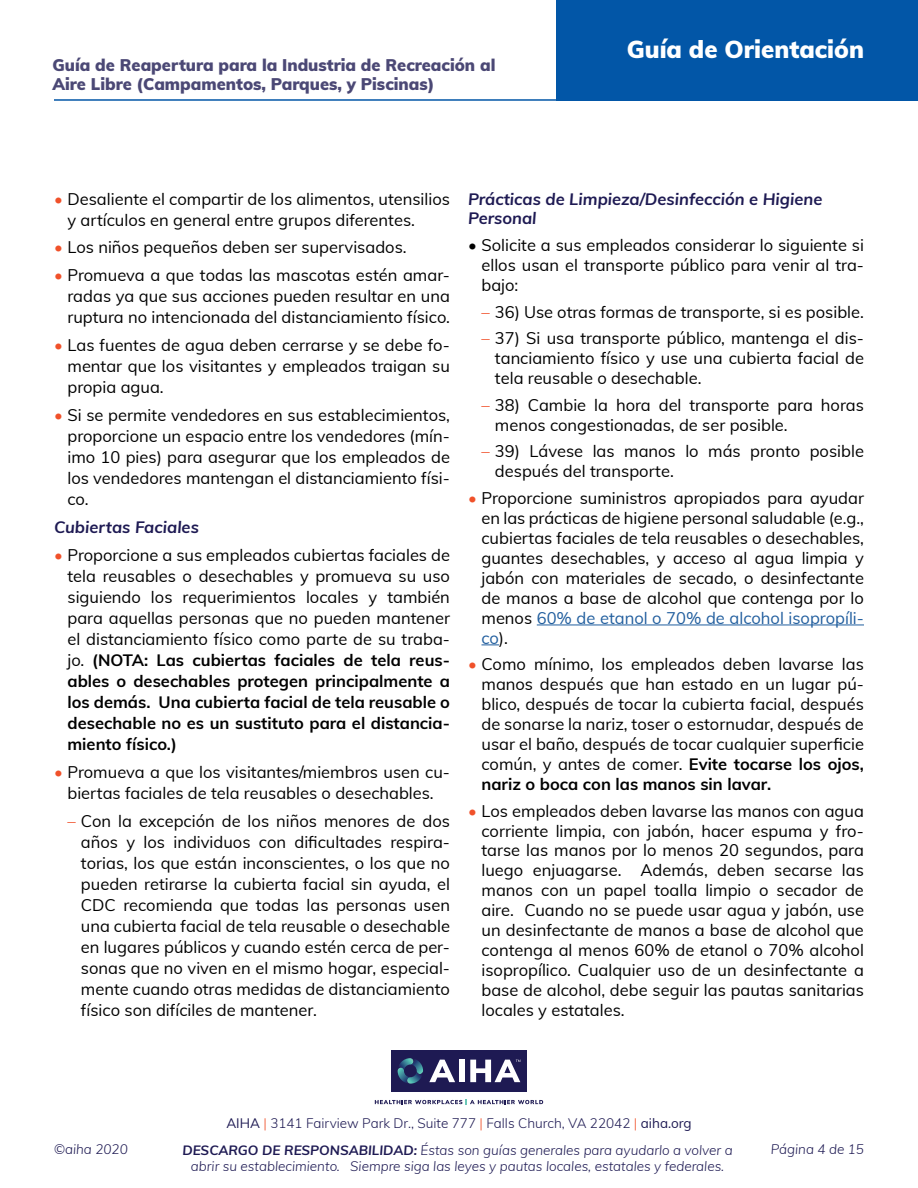
<style>
.page{position:relative;width:918px;height:1188px;background:#fff}
.page>*{position:absolute;margin:0;border:0;box-sizing:border-box;transform-origin:0 0}
.t1{font:900 24px "Muli";color:#fff}
.t2{font:16.5px/20px "Muli";color:#000;text-align:justify}
.t3{font:900 16.5px/19.8px "Muli";color:#4b4875}
.t4{font:italic 700 16.5px/20px "Muli";color:#1e1a53}
.t5{font:italic 300 13.5px/16.2px "Muli";color:#1e1a53;text-align:center}
.t6{font:300 13.5px "Muli";color:#1e1a53}
.s1{color:#f0512a}
.s2{font-weight:700}
.s3{color:#215e9e}
.s4{font-weight:400}
</style>
<div class="page">
<hr style="left:54px;top:99px;width:537px;height:2px;background:#0256a7">
<div style="left:556px;top:0;width:362px;height:101px;background:#0256a7"></div>
<div style="left:391px;top:1050px;width:136px;height:42px;background:#1e1a53"></div>
<svg style="left:398px;top:1058px;width:25px;height:26px"></svg>
<svg style="left:375px;top:1099px;width:168px;height:6px"></svg>
<svg style="left:429px;top:1060px;width:26px;height:22px"></svg>
<div style="left:459px;top:1060px;width:6px;height:22px;background:#fff"></div>
<svg style="left:470px;top:1060px;width:50px;height:22px"></svg>
<hr style="left:537px;top:625px;width:327px;height:1px;background:#215e9e">
<svg style="left:482px;top:644px;width:17px;height:1px"></svg>
<p class="t3" style="left:52px;top:54px;width:444px">Guía de Reapertura para la Industria de Recreación al<br>Aire Libre (Campamentos, Parques, y Piscinas)</p>
<h1 class="t1" style="left:627px;top:31px;width:239px">Guía de Orientación</h1>
<p class="t2" style="left:67px;top:187px;width:384px;line-height:21px;text-indent:-13px"><span class="s1">•</span> Desaliente el compartir de los alimentos, utensilios y artículos en general entre grupos diferentes.</p>
<p class="t2" style="left:54px;top:237px;width:354px"><span class="s1">•</span> Los niños pequeños deben ser supervisados.</p>
<p class="t2" style="left:67px;top:264px;width:384px;line-height:21px;text-indent:-13px"><span class="s1">•</span> Promueva a que todas las mascotas estén amar&shy;radas ya que sus acciones pueden resultar en una ruptura no intencionada del distanciamiento físico.</p>
<p class="t2" style="left:67px;top:334px;width:384px;line-height:21px;text-indent:-13px"><span class="s1">•</span> Las fuentes de agua deben cerrarse y se debe fo&shy;mentar que los visitantes y empleados traigan su propia agua.</p>
<p class="t2" style="left:67px;top:404px;width:384px;line-height:21px;text-indent:-13px"><span class="s1">•</span> Si se permite vendedores en sus establecimientos, proporcione un espacio entre los vendedores (mín&shy;imo 10 pies) para asegurar que los empleados de los vendedores mantengan el distanciamiento físi&shy;co.</p>
<p class="t4" style="left:54px;top:516px;width:146px">Cubiertas Faciales</p>
<p class="t2" style="left:67px;top:544px;width:384px;line-height:21px;text-indent:-13px"><span class="s1">•</span> Proporcione a sus empleados cubiertas faciales de tela reusables o desechables y promueva su uso siguiendo los requerimientos locales y también para aquellas personas que no pueden mantener el distanciamiento físico como parte de su traba&shy;jo. <span class="s2">(NOTA: Las cubiertas faciales de tela reus&shy;ables o desechables protegen principalmente a los demás. Una cubierta facial de tela reusable o desechable no es un sustituto para el distancia&shy;miento físico.)</span></p>
<p class="t2" style="left:54px;top:761px;width:397px;line-height:21px;text-align:center"><span class="s1">•</span> Promueva a que los visitantes/miembros usen cu&shy;biertas faciales de tela reusables o desechables.</p>
<p class="t2" style="left:81px;top:810px;width:371px;line-height:21px;text-indent:-13px"><span class="s1">–</span> Con la excepción de los niños menores de dos años y los individuos con dificultades respira&shy;torias, los que están inconscientes, o los que no pueden retirarse la cubierta facial sin ayuda, el CDC recomienda que todas las personas usen una cubierta facial de tela reusable o desechable en lugares públicos y cuando estén cerca de per&shy;sonas que no viven en el mismo hogar, especial&shy;mente cuando otras medidas de distanciamiento físico son difíciles de mantener.</p>
<p class="t4" style="left:468px;top:188px;width:356px">Prácticas de Limpieza/Desinfección e Higiene<br>Personal</p>
<p class="t2" style="left:481px;top:234px;width:384px;text-indent:-13px">• Solicite a sus empleados considerar lo siguiente si ellos usan el transporte público para venir al tra&shy;bajo:</p>
<p class="t2" style="left:481px;top:301px;width:384px"><span class="s1">–</span> 36) Use otras formas de transporte, si es posible.</p>
<p class="t2" style="left:495px;top:328px;width:371px;text-indent:-13px"><span class="s1">–</span> 37) Si usa transporte público, mantenga el dis&shy;tanciamiento físico y use una cubierta facial de tela reusable o desechable.</p>
<p class="t2" style="left:495px;top:394px;width:370px;text-indent:-13px"><span class="s1">–</span> 38) Cambie la hora del transporte para horas menos congestionadas, de ser posible.</p>
<p class="t2" style="left:495px;top:441px;width:371px;text-indent:-13px"><span class="s1">–</span> 39) Lávese las manos lo más pronto posible después del transporte.</p>
<p class="t2" style="left:481px;top:487px;width:384px;text-indent:-13px"><span class="s1">•</span> Proporcione suministros apropiados para ayudar en las prácticas de higiene personal saludable (e.g., cubiertas faciales de tela reusables o desechables, guantes desechables, y acceso al agua limpia y jabón con materiales de secado, o desinfectante de manos a base de alcohol que contenga por lo menos <span class="s3">60% de etanol o 70% de alcohol isopropíli&shy;co</span>).</p>
<p class="t2" style="left:481px;top:654px;width:384px;text-indent:-13px"><span class="s1">•</span> Como mínimo, los empleados deben lavarse las manos después que han estado en un lugar pú&shy;blico, después de tocar la cubierta facial, después de sonarse la nariz, toser o estornudar, después de usar el baño, después de tocar cualquier superficie común, y antes de comer. <span class="s2">Evite tocarse los ojos, nariz o boca con las manos sin lavar.</span></p>
<p class="t2" style="left:481px;top:800px;width:384px;text-indent:-13px"><span class="s1">•</span> Los empleados deben lavarse las manos con agua corriente limpia, con jabón, hacer espuma y fro&shy;tarse las manos por lo menos 20 segundos, para luego enjuagarse. Además, deben secarse las manos con un papel toalla limpio o secador de aire. Cuando no se puede usar agua y jabón, use un desinfectante de manos a base de alcohol que contenga al menos 60% de etanol o 70% alcohol isopropílico. Cualquier uso de un desinfectante a base de alcohol, debe seguir las pautas sanitarias locales y estatales.</p>
<p class="t6" style="left:226px;top:1113px;width:467px"><span class="s4">AIHA</span> <span class="s1">|</span> 3141 Fairview Park Dr., Suite 777 <span class="s1">|</span> Falls Church, VA 22042 <span class="s1">|</span> <span class="s4">aiha.org</span></p>
<p class="t5" style="left:182px;top:1141px;width:552px"><span class="s2">DESCARGO DE RESPONSABILIDAD:</span> Éstas son guías generales para ayudarlo a volver a abrir su establecimiento. Siempre siga las leyes y pautas locales, estatales y federales.</p>
<p class="t5" style="left:54px;top:1141px;width:75px">©aiha 2020</p>
<p class="t5" style="left:771px;top:1141px;width:95px">Página 4 de 15</p>
</div>
